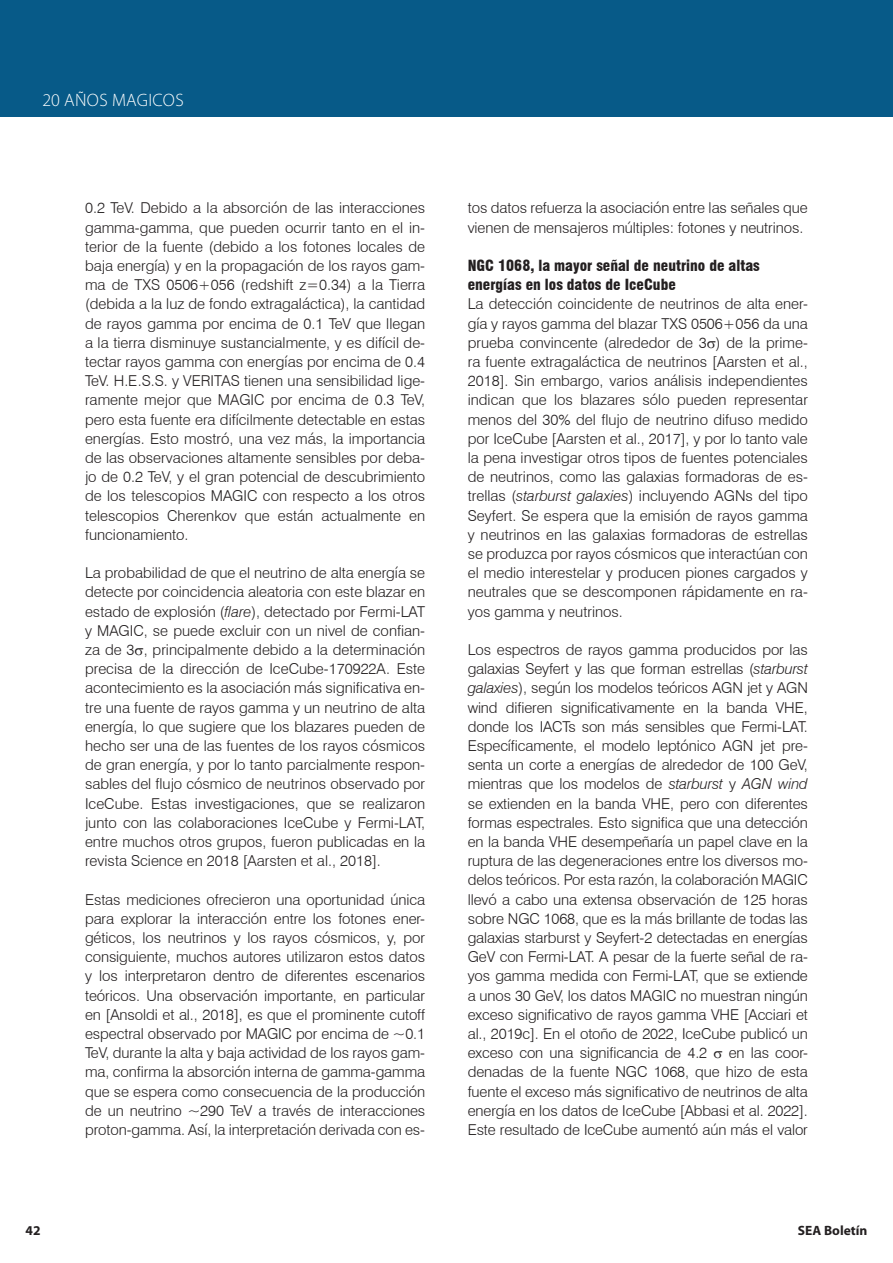
<style>
.page{position:relative;width:893px;height:1263px;background:#fff}
.page>*{position:absolute;margin:0;border:0;box-sizing:border-box;transform-origin:0 0}
.t1{font:300 18px "Myriad Pro";letter-spacing:.02em;color:#fff}
.Body_1{font:300 15px/19.2px "Swiss 721 BT";letter-spacing:-.005em;color:#231f20;text-align:justify}
.Body_1-2{font:900 condensed 15px "Swiss 721 BT";color:#231f20}
.t2{font:700 13.5px "Myriad Pro";color:#231f20}
.s1{font-style:italic}
</style>
<div class="page">
<div style="left:0;top:0;width:893px;height:117px;background:#075a88"></div>
<p class="t1" style="left:43px;top:89px;width:143px">20 AÑOS MAGICOS</p>
<p class="Body_1" style="left:85px;top:198px;width:342px">0.2 TeV. Debido a la absorción de las interacciones gamma-gamma, que pueden ocurrir tanto en el in&shy;terior de la fuente (debido a los fotones locales de baja energía) y en la propagación de los rayos gam&shy;ma de TXS 0506+056 (redshift z=0.34) a la Tierra (debida a la luz de fondo extragaláctica), la cantidad de rayos gamma por encima de 0.1 TeV que llegan a la tierra disminuye sustancialmente, y es difícil de&shy;tectar rayos gamma con energías por encima de 0.4<br>TeV. H.E.S.S. y VERITAS tienen una sensibilidad lige&shy;ramente mejor que MAGIC por encima de 0.3 TeV, pero esta fuente era difícilmente detectable en estas energías. Esto mostró, una vez más, la importancia de las observaciones altamente sensibles por deba&shy;jo de 0.2 TeV, y el gran potencial de descubrimiento de los telescopios MAGIC con respecto a los otros telescopios Cherenkov que están actualmente en funcionamiento.</p>
<p class="Body_1" style="left:85px;top:563px;width:342px">La probabilidad de que el neutrino de alta energía se detecte por coincidencia aleatoria con este blazar en estado de explosión (<span class="s1">flare</span>), detectado por Fermi-LAT y MAGIC, se puede excluir con un nivel de confian&shy;za de 3 , principalmente debido a la determinación precisa de la dirección de IceCube-170922A. Este acontecimiento es la asociación más significativa en&shy;tre una fuente de rayos gamma y un neutrino de alta energía, lo que sugiere que los blazares pueden de hecho ser una de las fuentes de los rayos cósmicos de gran energía, y por lo tanto parcialmente respon&shy;sables del flujo cósmico de neutrinos observado por IceCube. Estas investigaciones, que se realizaron junto con las colaboraciones IceCube y Fermi-LAT, entre muchos otros grupos, fueron publicadas en la revista Science en 2018 [Aarsten et al., 2018].</p>
<p class="Body_1" style="left:85px;top:890px;width:342px">Estas mediciones ofrecieron una oportunidad única para explorar la interacción entre los fotones ener&shy;géticos, los neutrinos y los rayos cósmicos, y, por consiguiente, muchos autores utilizaron estos datos y los interpretaron dentro de diferentes escenarios teóricos. Una observación importante, en particular en [Ansoldi et al., 2018], es que el prominente cutoff espectral observado por MAGIC por encima de ~0.1<br>TeV, durante la alta y baja actividad de los rayos gam&shy;ma, confirma la absorción interna de gamma-gamma que se espera como consecuencia de la producción de un neutrino ~290 TeV a través de interacciones proton-gamma. Así, la interpretación derivada con es-</p>
<p class="Body_1" style="left:468px;top:198px;width:342px">tos datos refuerza la asociación entre las señales que vienen de mensajeros múltiples: fotones y neutrinos.</p>
<p class="Body_1-2" style="left:468px;top:257px;width:294px">NGC 1068, la mayor señal de neutrino de altas</p>
<p class="Body_1-2" style="left:468px;top:276px;width:210px">energías en los datos de IceCube</p>
<p class="Body_1" style="left:468px;top:294px;width:342px">La detección coincidente de neutrinos de alta ener&shy;gía y rayos gamma del blazar TXS 0506+056 da una prueba convincente (alrededor de 3 ) de la prime&shy;ra fuente extragaláctica de neutrinos [Aarsten et al., 2018]. Sin embargo, varios análisis independientes indican que los blazares sólo pueden representar menos del 30% del flujo de neutrino difuso medido por IceCube [Aarsten et al., 2017], y por lo tanto vale la pena investigar otros tipos de fuentes potenciales de neutrinos, como las galaxias formadoras de es&shy;trellas (<span class="s1">starburst galaxies</span>) incluyendo AGNs del tipo Seyfert. Se espera que la emisión de rayos gamma y neutrinos en las galaxias formadoras de estrellas se produzca por rayos cósmicos que interactúan con el medio interestelar y producen piones cargados y neutrales que se descomponen rápidamente en ra&shy;yos gamma y neutrinos.</p>
<p class="Body_1" style="left:468px;top:640px;width:342px">Los espectros de rayos gamma producidos por las galaxias Seyfert y las que forman estrellas (<span class="s1">starburst galaxies</span>), según los modelos teóricos AGN jet y AGN wind difieren significativamente en la banda VHE, donde los IACTs son más sensibles que Fermi-LAT.<br>Específicamente, el modelo leptónico AGN jet pre&shy;senta un corte a energías de alrededor de 100 GeV, mientras que los modelos de <span class="s1">starburst</span> y <span class="s1">AGN wind </span>se extienden en la banda VHE, pero con diferentes formas espectrales. Esto significa que una detección en la banda VHE desempeñaría un papel clave en la ruptura de las degeneraciones entre los diversos mo&shy;delos teóricos. Por esta razón, la colaboración MAGIC llevó a cabo una extensa observación de 125 horas sobre NGC 1068, que es la más brillante de todas las galaxias starburst y Seyfert-2 detectadas en energías GeV con Fermi-LAT. A pesar de la fuerte señal de ra&shy;yos gamma medida con Fermi-LAT, que se extiende a unos 30 GeV, los datos MAGIC no muestran ningún exceso significativo de rayos gamma VHE [Acciari et al., 2019c]. En el otoño de 2022, IceCube publicó un exceso con una significancia de 4.2</p>
<p class="Body_1" style="left:468px;top:1043px;width:342px;text-indent:261px">en las coor&shy;denadas de la fuente NGC 1068, que hizo de esta fuente el exceso más significativo de neutrinos de alta energía en los datos de IceCube [Abbasi et al. 2022].<br>Este resultado de IceCube aumentó aún más el valor</p>
<p class="t2" style="left:26px;top:1221px;width:16px">42</p>
<p class="t2" style="left:798px;top:1221px;width:71px">SEA Boletín</p>
</div>
